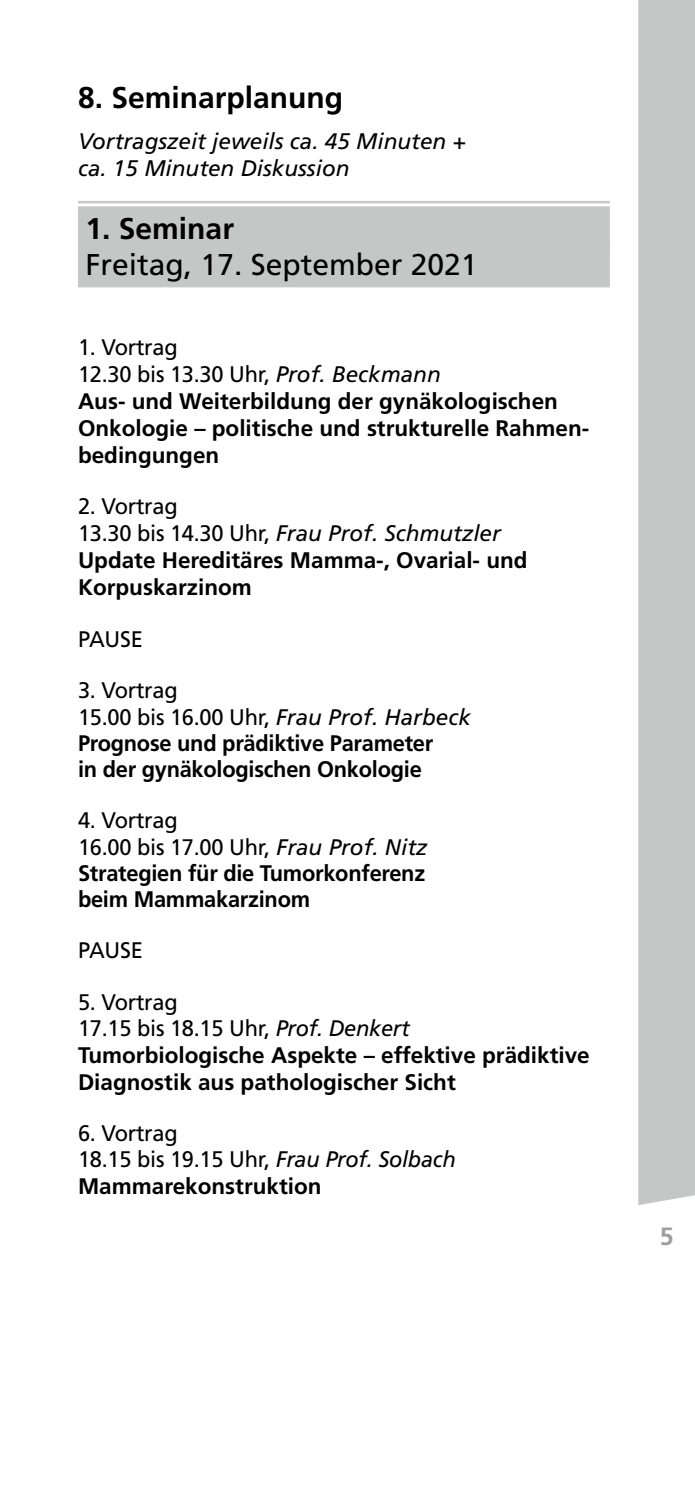
<style>
.page{position:relative;width:695px;height:1489px;background:#fff}
.page>*{position:absolute;margin:0;border:0;box-sizing:border-box;transform-origin:0 0}
.t1{font:700 30px "Frutiger LT";color:#000}
.t2{font:30px "Frutiger LT";color:#000}
.t3{font:700 25px "Frutiger LT";color:#9d9e9e}
.t4{font:700 22.5px/27px "Frutiger LT";color:#000}
.t5{font:22.5px/26.2px "Frutiger LT";letter-spacing:-.01em;color:#000}
.t6{font:italic 22.5px/27px "Frutiger LT";color:#000}
.s1{font-weight:400}
.s2{font-weight:400;font-style:italic}
.s3{font-style:italic}
.s4{font-weight:700}
</style>
<div class="page">
<svg style="left:638px;top:0;width:56px;height:1205px;background:#c7c9c9"></svg>
<hr style="left:78px;top:201px;width:531px;height:2px;background:#c5c7c7">
<div style="left:78px;top:206px;width:531px;height:45px;background:#c5c7c7"></div>
<div style="left:78px;top:242px;width:531px;height:45px;background:#c5c7c7"></div>
<h1 class="t1" style="left:78px;top:79px;width:267px">8. Seminarplanung</h1>
<p class="t6" style="left:78px;top:128px;width:389px">Vortragszeit jeweils ca. 45 Minuten + ca. 15 Minuten Diskussion</p>
<h1 class="t1" style="left:85px;top:211px;width:150px">1. Seminar</h1>
<h1 class="t2" style="left:85px;top:247px;width:393px">Freitag, 17. September 2021</h1>
<p class="t4" style="left:78px;top:333px;width:512px"><span class="s1">1. Vortrag<br>12.30 bis 13.30 Uhr,</span> <span class="s2">Prof. Beckmann<br></span>Aus- und Weiterbildung der gynäkologischen<br>Onkologie – politische und strukturelle Rahmen&shy;bedingungen</p>
<p class="t4" style="left:78px;top:493px;width:451px"><span class="s1">2. Vortrag<br>13.30 bis 14.30 Uhr,</span> <span class="s2">Frau Prof. Schmutzler<br></span>Update Hereditäres Mamma-, Ovarial- und<br>Korpuskarzinom</p>
<p class="t5" style="left:78px;top:626px;width:66px">PAUSE</p>
<p class="t4" style="left:78px;top:677px;width:394px;line-height:26.2px"><span class="s1">3. Vortrag<br>15.00 bis 16.00 Uhr,</span> <span class="s2">Frau Prof. Harbeck<br></span>Prognose und prädiktive Parameter<br>in der gynäkologischen Onkologie</p>
<p class="t4" style="left:78px;top:807px;width:351px;line-height:26.2px"><span class="s1">4. Vortrag<br>16.00 bis 17.00 Uhr,</span> <span class="s2">Frau Prof. Nitz<br></span>Strategien für die Tumorkonferenz beim Mammakarzinom</p>
<p class="t5" style="left:78px;top:937px;width:66px">PAUSE</p>
<p class="t4" style="left:78px;top:989px;width:513px"><span class="s1">5. Vortrag<br>17.15 bis 18.15 Uhr,</span> <span class="s2">Prof. Denkert </span>Tumorbiologische Aspekte – effektive prädiktive Diagnostik aus pathologischer Sicht</p>
<p class="t5" style="left:78px;top:1120px;width:379px">6. Vortrag<br>18.15 bis 19.15 Uhr, <span class="s3">Frau Prof. Solbach<br></span><span class="s4">Mammarekonstruktion</span></p>
<p class="t3" style="left:659px;top:1221px;width:15px">5</p>
</div>
